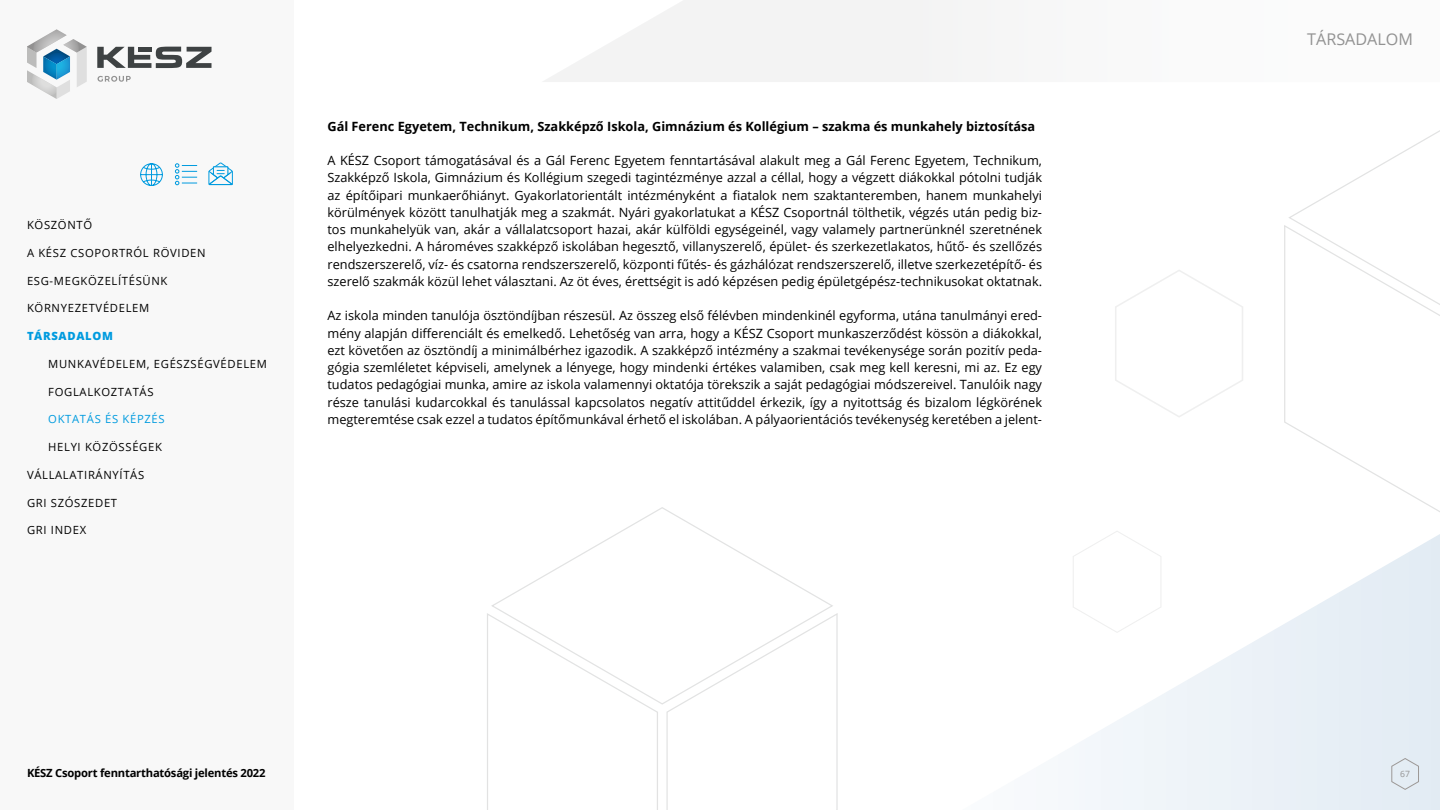
<style>
.page{position:relative;width:1440px;height:810px;background:#fff}
.page>*{position:absolute;margin:0;border:0;box-sizing:border-box;transform-origin:0 0}
.t1{font:16.12px "Open Sans";color:#929292}
.t2{font:12.75px/17.2px "Open Sans";color:#000;text-align:justify}
.t3{font:700 12.75px "Open Sans";color:#000}
.t4{font:11.25px "Open Sans";letter-spacing:.06em;color:#000}
.t5{font:700 11.25px "Open Sans";letter-spacing:-.02em;color:#000}
.t6{font:11.25px "Open Sans";letter-spacing:.06em;color:#009bdf}
.t7{font:800 11.25px "Open Sans";letter-spacing:.06em;color:#009bdf}
.t8{font:8.62px "Open Sans";color:#929292}
</style>
<div class="page">
<div style="left:0;top:0;width:294px;height:810px;background:#f8f8f8"></div>
<svg style="left:27px;top:29px;width:60px;height:70px"></svg>
<svg style="left:44px;top:51px;width:26px;height:26px"></svg>
<svg style="left:97px;top:47px;width:115px;height:21px"></svg>
<svg style="left:98px;top:76px;width:33px;height:6px"></svg>
<svg style="left:543px;top:0;width:419px;height:82px"></svg>
<svg style="left:1289px;top:130px;width:151px;height:94px"></svg>
<svg style="left:1284px;top:224px;width:156px;height:288px"></svg>
<svg style="left:1115px;top:270px;width:128px;height:147px"></svg>
<svg style="left:491px;top:507px;width:342px;height:198px"></svg>
<svg style="left:665px;top:612px;width:173px;height:198px"></svg>
<svg style="left:487px;top:612px;width:172px;height:198px"></svg>
<svg style="left:1073px;top:534px;width:367px;height:276px"></svg>
<svg style="left:140px;top:163px;width:23px;height:23px"></svg>
<svg style="left:208px;top:162px;width:25px;height:23px"></svg>
<svg style="left:175px;top:163px;width:23px;height:23px"></svg>
<svg style="left:1390px;top:757px;width:29px;height:33px"></svg>
<p class="t4" style="left:27px;top:217px;width:67px">KÖSZÖNTŐ</p>
<p class="t4" style="left:27px;top:245px;width:180px">A KÉSZ CSOPORTRÓL RÖVIDEN</p>
<p class="t4" style="left:27px;top:273px;width:142px">ESG-MEGKÖZELÍTÉSÜNK</p>
<p class="t4" style="left:27px;top:301px;width:124px">KÖRNYEZETVÉDELEM</p>
<p class="t7" style="left:27px;top:328px;width:87px">TÁRSADALOM</p>
<p class="t4" style="left:48px;top:356px;width:220px">MUNKAVÉDELEM, EGÉSZSÉGVÉDELEM</p>
<p class="t4" style="left:48px;top:384px;width:107px">FOGLALKOZTATÁS</p>
<p class="t6" style="left:48px;top:412px;width:118px">OKTATÁS ÉS KÉPZÉS</p>
<p class="t4" style="left:48px;top:439px;width:115px">HELYI KÖZÖSSÉGEK</p>
<p class="t4" style="left:27px;top:467px;width:119px">VÁLLALATIRÁNYÍTÁS</p>
<p class="t4" style="left:27px;top:495px;width:92px">GRI SZÓSZEDET</p>
<p class="t4" style="left:27px;top:523px;width:61px">GRI INDEX</p>
<p class="t3" style="left:327px;top:117px;width:709px">Gál Ferenc Egyetem, Technikum, Szakképző Iskola, Gimnázium és Kollégium – szakma és munkahely biztosítása</p>
<p class="t2" style="left:327px;top:151px;width:716px">A KÉSZ Csoport támogatásával és a Gál Ferenc Egyetem fenntartásával alakult meg a Gál Ferenc Egyetem, Technikum, Szakképző Iskola, Gimnázium és Kollégium szegedi tagintézménye azzal a céllal, hogy a végzett diákokkal pótolni tudják az építőipari munkaerőhiányt. Gyakorlatorientált intézményként a fiatalok nem szaktanteremben, hanem munkahelyi körülmények között tanulhatják meg a szakmát. Nyári gyakorlatukat a KÉSZ Csoportnál tölthetik, végzés után pedig biz&shy;tos munkahelyük van, akár a vállalatcsoport hazai, akár külföldi egységeinél, vagy valamely partnerünknél szeretnének elhelyezkedni. A hároméves szakképző iskolában hegesztő, villanyszerelő, épület- és szerkezetlakatos, hűtő- és szellőzés rendszerszerelő, víz- és csatorna rendszerszerelő, központi fűtés- és gázhálózat rendszerszerelő, illetve szerkezetépítő- és szerelő szakmák közül lehet választani. Az öt éves, érettségit is adó képzésen pedig épületgépész-technikusokat oktatnak.</p>
<p class="t2" style="left:327px;top:307px;width:716px">Az iskola minden tanulója ösztöndíjban részesül. Az összeg első félévben mindenkinél egyforma, utána tanulmányi ered&shy;mény alapján differenciált és emelkedő. Lehetőség van arra, hogy a KÉSZ Csoport munkaszerződést kössön a diákokkal, ezt követően az ösztöndíj a minimálbérhez igazodik. A szakképző intézmény a szakmai tevékenysége során pozitív peda&shy;gógia szemléletet képviseli, amelynek a lényege, hogy mindenki értékes valamiben, csak meg kell keresni, mi az. Ez egy tudatos pedagógiai munka, amire az iskola valamennyi oktatója törekszik a saját pedagógiai módszereivel. Tanulóik nagy része tanulási kudarcokkal és tanulással kapcsolatos negatív attitűddel érkezik, így a nyitottság és bizalom légkörének megteremtése csak ezzel a tudatos építőmunkával érhető el iskolában. A pályaorientációs tevékenység keretében a jelent-</p>
<p class="t5" style="left:27px;top:765px;width:240px">KÉSZ Csoport fenntarthatósági jelentés 2022</p>
<p class="t1" style="left:1307px;top:28px;width:107px">TÁRSADALOM</p>
<p class="t8" style="left:1400px;top:768px;width:11px">67</p>
</div>
